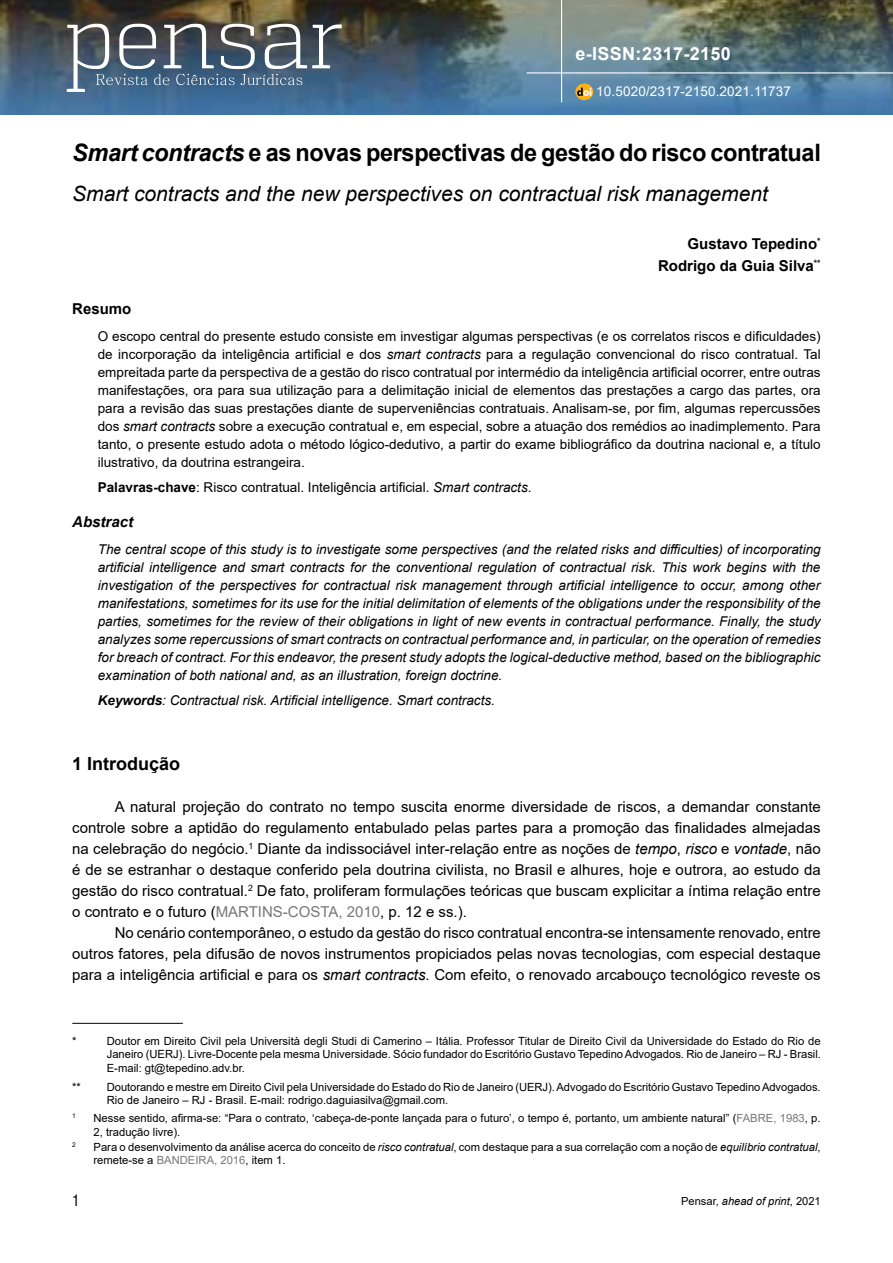
<style>
.page{position:relative;width:893px;height:1263px;background:#fff}
.page>*{position:absolute;margin:0;border:0;box-sizing:border-box;transform-origin:0 0}
.t1{font:700 24px "Arial";letter-spacing:-.015em;color:#000}
.t2{font:italic 21px "Arial";color:#000}
.t3{font:700 18px "Arial";letter-spacing:.02em;color:#fff}
.t4{font:700 18px "Arial";color:#000}
.t5{font:15px/21px "Arial";color:#000;text-align:justify}
.t6{font:700 15px/22.2px "Arial";color:#000;text-align:right}
.t7{font:italic 700 15px "Arial";color:#000}
.t8{font:condensed 15px "Swiss 721 BT";color:#000}
.t9{font:italic 13.5px/18px "Arial";color:#000;text-align:justify}
.t10{font:13.5px/18px "Arial";color:#000;text-align:justify}
.t11{font:13.5px "Arial";letter-spacing:.01em;color:#fff}
.t12{font:11.25px/13.5px "Arial";color:#000}
.t13{font:11.1px "Arial";color:#000}
.t14{font:6.6px "Arial";color:#000}
.s1{font-style:italic}
.s2{font-weight:700}
.s3{color:#77787b}
</style>
<div class="page">
<img style="left:0;top:0;width:893px;height:115px">
<hr style="left:561px;top:0;width:1px;height:102px;background:#fff">
<hr style="left:527px;top:72px;width:366px;height:1px;background:#fff">
<svg style="left:67px;top:24px;width:275px;height:68px;background:#617282"></svg>
<svg style="left:575px;top:83px;width:18px;height:17px"></svg>
<svg style="left:577px;top:88px;width:14px;height:8px"></svg>
<hr style="left:72px;top:1023px;width:111px;height:1px;background:#000">
<h3 class="t3" style="left:575px;top:41px;width:157px">e-ISSN:2317-2150</h3>
<p class="t11" style="left:596px;top:82px;width:196px">10.5020/2317-2150.2021.11737</p>
<h1 class="t1" style="left:72px;top:136px;width:750px"><span class="s1">Smart contracts</span> e as novas perspectivas de gestão do risco contratual</h1>
<h2 class="t2" style="left:72px;top:180px;width:697px">Smart contracts and the new perspectives on contractual risk management</h2>
<p class="t6" style="left:658px;top:232px;width:164px">Gustavo Tepedino<sup>*<br></sup>Rodrigo da Guia Silva<sup>**</sup></p>
<p class="t6" style="left:72px;top:298px;width:61px">Resumo</p>
<p class="t10" style="left:98px;top:327px;width:724px">O escopo central do presente estudo consiste em investigar algumas perspectivas (e os correlatos riscos e dificuldades) de incorporação da inteligência artificial e dos <span class="s1">smart contracts</span> para a regulação convencional do risco contratual. Tal empreitada parte da perspectiva de a gestão do risco contratual por intermédio da inteligência artificial ocorrer, entre outras manifestações, ora para sua utilização para a delimitação inicial de elementos das prestações a cargo das partes, ora para a revisão das suas prestações diante de superveniências contratuais. Analisam-se, por fim, algumas repercussões dos <span class="s1">smart contracts</span> sobre a execução contratual e, em especial, sobre a atuação dos remédios ao inadimplemento. Para tanto, o presente estudo adota o método lógico-dedutivo, a partir do exame bibliográfico da doutrina nacional e, a título ilustrativo, da doutrina estrangeira.</p>
<p class="t10" style="left:98px;top:478px;width:435px"><span class="s2">Palavras-chave</span>: Risco contratual. Inteligência artificial. <span class="s1">Smart contracts</span>.</p>
<p class="t7" style="left:72px;top:512px;width:62px">Abstract</p>
<p class="t9" style="left:98px;top:540px;width:725px">The central scope of this study is to investigate some perspectives (and the related risks and difficulties) of incorporating artificial intelligence and smart contracts for the conventional regulation of contractual risk. This work begins with the investigation of the perspectives for contractual risk management through artificial intelligence to occur, among other manifestations, sometimes for its use for the initial delimitation of elements of the obligations under the responsibility of the parties, sometimes for the review of their obligations in light of new events in contractual performance. Finally, the study analyzes some repercussions of smart contracts on contractual performance and, in particular, on the operation of remedies for breach of contract. For this endeavor, the present study adopts the logical-deductive method, based on the bibliographic examination of both national and, as an illustration, foreign doctrine.</p>
<p class="t9" style="left:98px;top:692px;width:399px"><span class="s2">Keywords</span>: Contractual risk. Artificial intelligence. Smart contracts.</p>
<h3 class="t4" style="left:72px;top:751px;width:110px">1 Introdução</h3>
<p class="t5" style="left:72px;top:796px;width:750px;text-indent:43px">A natural projeção do contrato no tempo suscita enorme diversidade de riscos, a demandar constante controle sobre a aptidão do regulamento entabulado pelas partes para a promoção das finalidades almejadas na celebração do negócio.<sup>1</sup> Diante da indissociável inter-relação entre as noções de <span class="s1">tempo</span>, <span class="s1">risco</span> e <span class="s1">vontade</span>, não é de se estranhar o destaque conferido pela doutrina civilista, no Brasil e alhures, hoje e outrora, ao estudo da gestão do risco contratual.<sup>2</sup> De fato, proliferam formulações teóricas que buscam explicitar a íntima relação entre o contrato e o futuro (<span class="s3">MARTINS-COSTA, 2010</span>, p. 12 e ss.).</p>
<p class="t5" style="left:72px;top:922px;width:750px;text-indent:43px">No cenário contemporâneo, o estudo da gestão do risco contratual encontra-se intensamente renovado, entre outros fatores, pela difusão de novos instrumentos propiciados pelas novas tecnologias, com especial destaque para a inteligência artificial e para os <span class="s1">smart contracts</span>. Com efeito, o renovado arcabouço tecnológico reveste os</p>
<p class="t12" style="left:72px;top:1034px;width:6px">*</p>
<p class="t12" style="left:107px;top:1034px;width:716px;text-align:justify">Doutor em Direito Civil pela Università degli Studi di Camerino – Itália. Professor Titular de Direito Civil da Universidade do Estado do Rio de Janeiro (UERJ). Livre-Docente pela mesma Universidade. Sócio fundador do Escritório Gustavo Tepedino Advogados. Rio de Janeiro – RJ - Brasil.<br>E-mail: gt@tepedino.adv.br.</p>
<p class="t12" style="left:72px;top:1080px;width:10px">**</p>
<p class="t12" style="left:107px;top:1080px;width:715px">Doutorando e mestre em Direito Civil pela Universidade do Estado do Rio de Janeiro (UERJ). Advogado do Escritório Gustavo Tepedino Advogados.<br>Rio de Janeiro – RJ - Brasil. E-mail: rodrigo.daguiasilva@gmail.com.</p>
<p class="t14" style="left:72px;top:1111px;width:5px">1</p>
<p class="t12" style="left:94px;top:1111px;width:729px">Nesse sentido, afirma-se: “Para o contrato, ‘cabeça-de-ponte lançada para o futuro’, o tempo é, portanto, um ambiente natural” (<span class="s3">FABRE, 1983</span>, p.<br>2, tradução livre).</p>
<p class="t14" style="left:72px;top:1140px;width:5px">2</p>
<p class="t12" style="left:94px;top:1140px;width:729px">Para o desenvolvimento da análise acerca do conceito de <span class="s1">risco contratual</span>, com destaque para a sua correlação com a noção de <span class="s1">equilíbrio contratual</span>, remete-se a <span class="s3">BANDEIRA, 2016</span>, item 1.</p>
<p class="t8" style="left:72px;top:1191px;width:9px">1</p>
<p class="t13" style="left:681px;top:1193px;width:141px">Pensar, <span class="s1">ahead of print</span>, 2021</p>
</div>
